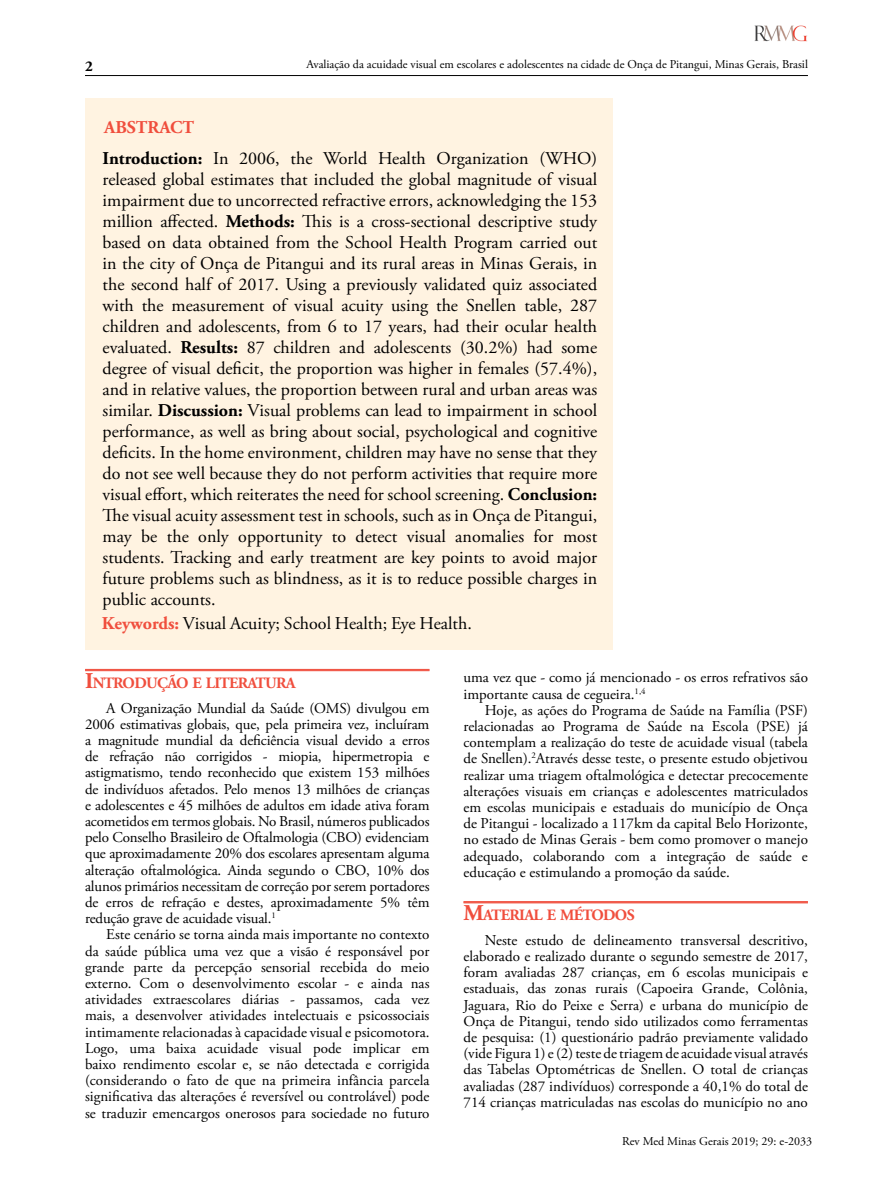
<style>
.page{position:relative;width:893px;height:1191px;background:#fff}
.page>*{position:absolute;margin:0;border:0;box-sizing:border-box;transform-origin:0 0}
.t1{font:18px/21px "Adobe Garamond Pro";color:#000;text-align:justify}
.t2{font:18px "Adobe Garamond Pro";color:#000101}
.t3{font:700 18px "Adobe Garamond Pro";color:#f04e3d}
.t4{font:700 15.75px "Adobe Garamond Pro";letter-spacing:-.045em;color:#f04e3d}
.t5{font:15px/16.2px "Adobe Garamond Pro";color:#000;text-align:justify}
.t6{font:700 15px "Adobe Garamond Pro";color:#000}
.t7{font:12px "Adobe Garamond Pro";color:#000}
.s1{font-weight:700}
.s2{font-weight:700;color:#f04e3d}
.s3{font-size:22.5px}
</style>
<div class="page">
<hr style="left:85px;top:75px;width:723px;height:1px;background:#000">
<img style="left:755px;top:26px;width:52px;height:16px">
<hr style="left:85px;top:669px;width:344px;height:1px;background:#f04e3d">
<hr style="left:85px;top:670px;width:344px;height:1px;background:#f04e3d">
<div style="left:85px;top:98px;width:527px;height:552px;background:#fff3e1"></div>
<hr style="left:463px;top:901px;width:345px;height:1px;background:#f04e3d">
<hr style="left:463px;top:902px;width:345px;height:1px;background:#f04e3d">
<p class="t6" style="left:85px;top:57px;width:9px">2</p>
<p class="t7" style="left:307px;top:57px;width:503px">Avaliação da acuidade visual em escolares e adolescentes na cidade de Onça de Pitangui, Minas Gerais, Brasil</p>
<p class="t3" style="left:104px;top:116px;width:45px">ABSTRA</p>
<p class="t3" style="left:170px;top:116px;width:25px">CT</p>
<p class="t1" style="left:103px;top:148px;width:496px"><span class="s1">Introduction:</span> In 2006, the World Health Organization (WHO) released global estimates that included the global magnitude of visual impairment due to uncorrected refractive errors, acknowledging the 153 million affected. <span class="s1">Methods:</span> This is a cross-sectional descriptive study based on data obtained from the School Health Program carried out in the city of Onça de Pitangui and its rural areas in Minas Gerais, in the second half of 2017. Using a previously validated quiz associated with the measurement of visual acuity using the Snellen table, 287 children and adolescents, from 6 to 17 years, had their ocular health evaluated. <span class="s1">Results:</span> 87 children and adolescents (30.2%) had some degree of visual deficit, the proportion was higher in females (57.4%), and in relative values, the proportion between rural and urban areas was similar. <span class="s1">Discussion:</span> Visual problems can lead to impairment in school performance, as well as bring about social, psychological and cognitive deficits. In the home environment, children may have no sense that they do not see well because they do not perform activities that require more visual effort, which reiterates the need for school screening. <span class="s1">Conclusion:<br></span>The visual acuity assessment test in schools, such as in Onça de Pitangui, may be the only opportunity to detect visual anomalies for most students. Tracking and early treatment are key points to avoid major future problems such as blindness, as it is to reduce possible charges in public accounts.</p>
<p class="t2" style="left:102px;top:612px;width:372px"><span class="s2">Keywords:</span> Visual Acuity; School Health; Eye Health.</p>
<p class="t4" style="left:85px;top:673px;width:212px"><span class="s3">I</span>NTRODUÇÃO E LITERATURA</p>
<p class="t5" style="left:85px;top:700px;width:346px;text-indent:21px">A Organização Mundial da Saúde (OMS) divulgou em 2006 estimativas globais, que, pela primeira vez, incluíram a magnitude mundial da deficiência visual devido a erros de refração não corrigidos - miopia, hipermetropia e astigmatismo, tendo reconhecido que existem 153 milhões de indivíduos afetados. Pelo menos 13 milhões de crianças e adolescentes e 45 milhões de adultos em idade ativa foram acometidos em termos globais. No Brasil, números publicados pelo Conselho Brasileiro de Oftalmologia (CBO) evidenciam que aproximadamente 20% dos escolares apresentam alguma alteração oftalmológica. Ainda segundo o CBO, 10% dos alunos primários necessitam de correção por serem portadores de erros de refração e destes, aproximadamente 5% têm redução grave de acuidade visual.<sup>1</sup></p>
<p class="t5" style="left:85px;top:927px;width:346px;text-indent:21px">Este cenário se torna ainda mais importante no contexto da saúde pública uma vez que a visão é responsável por grande parte da percepção sensorial recebida do meio externo. Com o desenvolvimento escolar - e ainda nas atividades extraescolares diárias - passamos, cada vez mais, a desenvolver atividades intelectuais e psicossociais intimamente relacionadas à capacidade visual e psicomotora.<br>Logo, uma baixa acuidade visual pode implicar em baixo rendimento escolar e, se não detectada e corrigida (considerando o fato de que na primeira infância parcela significativa das alterações é reversível ou controlável) pode se traduzir emencargos onerosos para sociedade no futuro</p>
<p class="t5" style="left:463px;top:670px;width:346px">uma vez que - como já mencionado - os erros refrativos são importante causa de cegueira.<sup>1,4</sup></p>
<p class="t5" style="left:463px;top:702px;width:346px;text-indent:21px">Hoje, as ações do Programa de Saúde na Família (PSF) relacionadas ao Programa de Saúde na Escola (PSE) já contemplam a realização do teste de acuidade visual (tabela de Snellen).<sup>2</sup>Através desse teste, o presente estudo objetivou realizar uma triagem oftalmológica e detectar precocemente alterações visuais em crianças e adolescentes matriculados em escolas municipais e estaduais do município de Onça de Pitangui - localizado a 117km da capital Belo Horizonte, no estado de Minas Gerais - bem como promover o manejo adequado, colaborando com a integração de saúde e educação e estimulando a promoção da saúde.</p>
<p class="t4" style="left:463px;top:906px;width:172px"><span class="s3">M</span>ATERIAL E MÉTODOS</p>
<p class="t5" style="left:463px;top:932px;width:346px;text-indent:21px">Neste estudo de delineamento transversal descritivo, elaborado e realizado durante o segundo semestre de 2017, foram avaliadas 287 crianças, em 6 escolas municipais e estaduais, das zonas rurais (Capoeira Grande, Colônia, Jaguara, Rio do Peixe e Serra) e urbana do município de Onça de Pitangui, tendo sido utilizados como ferramentas de pesquisa: (1) questionário padrão previamente validado (vide Figura 1) e (2) teste de triagem de acuidade visual através das Tabelas Optométricas de Snellen. O total de crianças avaliadas (287 indivíduos) corresponde a 40,1% do total de 714 crianças matriculadas nas escolas do município no ano</p>
<p class="t7" style="left:622px;top:1133px;width:191px">Rev Med Minas Gerais 2019; 29: e-2033</p>
</div>
